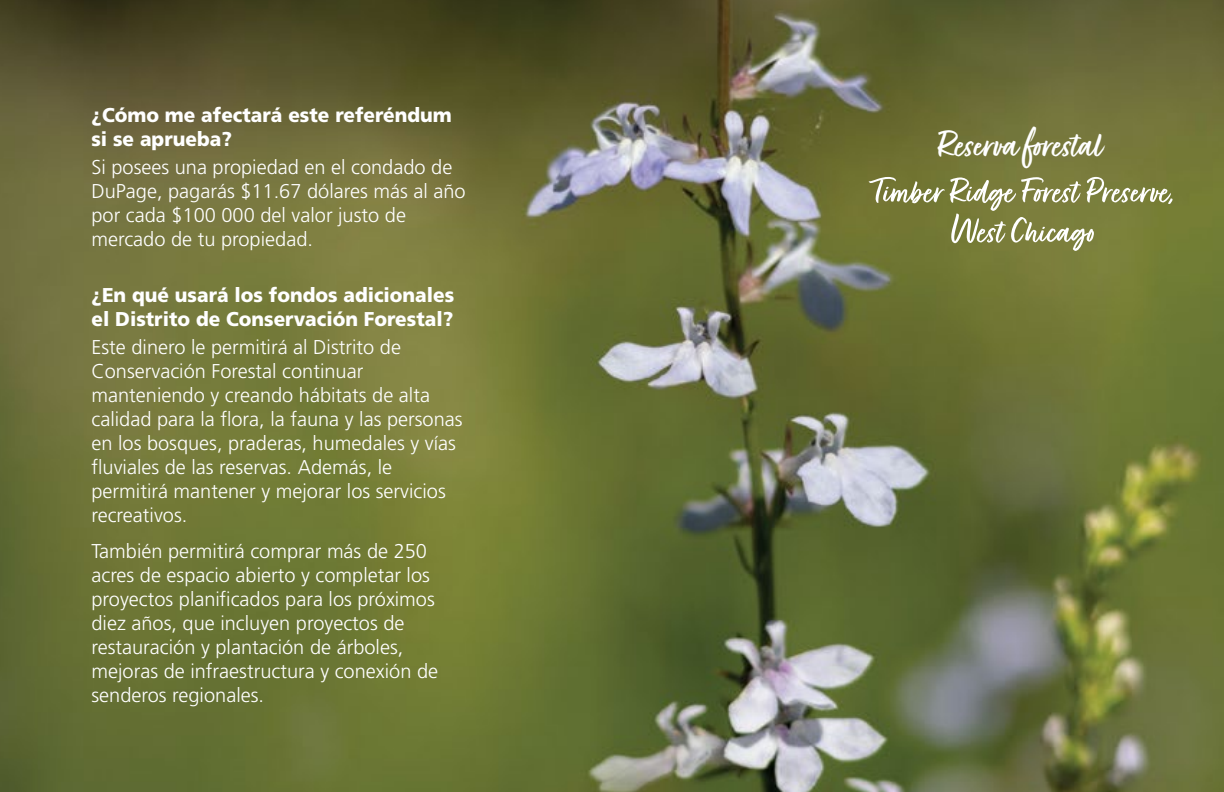
<style>
.page{position:relative;width:1224px;height:792px;background:#fff}
.page>*{position:absolute;margin:0;border:0;box-sizing:border-box;transform-origin:0 0}
.t1{font:42px "Fave Script Bold Pro";color:#fff}
.t2{font:300 20px/24px "Frutiger LT Pro";color:#fff}
.t3{font:900 20px/24px "Frutiger LT Pro";color:#fff;scale:.95 1}
</style>
<div class="page">
<img style="left:0;top:0;width:1224px;height:792px">
<svg style="left:869px;top:177px;width:304px;height:74px;background:#8a8e54"></svg>
<p class="t3" style="left:91px;top:103px;width:381px">¿Cómo me afectará este referéndum si se aprueba?</p>
<p class="t2" style="left:91px;top:155px;width:376px">Si posees una propiedad en el condado de DuPage, pagarás $11.67 dólares más al año por cada $100 000 del valor justo de mercado de tu propiedad.</p>
<p class="t3" style="left:91px;top:283px;width:383px">¿En qué usará los fondos adicionales el Distrito de Conservación Forestal?</p>
<p class="t2" style="left:91px;top:335px;width:373px">Este dinero le permitirá al Distrito de Conservación Forestal continuar manteniendo y creando hábitats de alta calidad para la flora, la fauna y las personas en los bosques, praderas, humedales y vías fluviales de las reservas. Además, le permitirá mantener y mejorar los servicios recreativos.</p>
<p class="t2" style="left:91px;top:539px;width:348px">También permitirá comprar más de 250 acres de espacio abierto y completar los proyectos planificados para los próximos diez años, que incluyen proyectos de restauración y plantación de árboles, mejoras de infraestructura y conexión de senderos regionales.</p>
<h1 class="t1" style="left:938px;top:122px;width:165px">Reserva forestal</h1>
</div>
